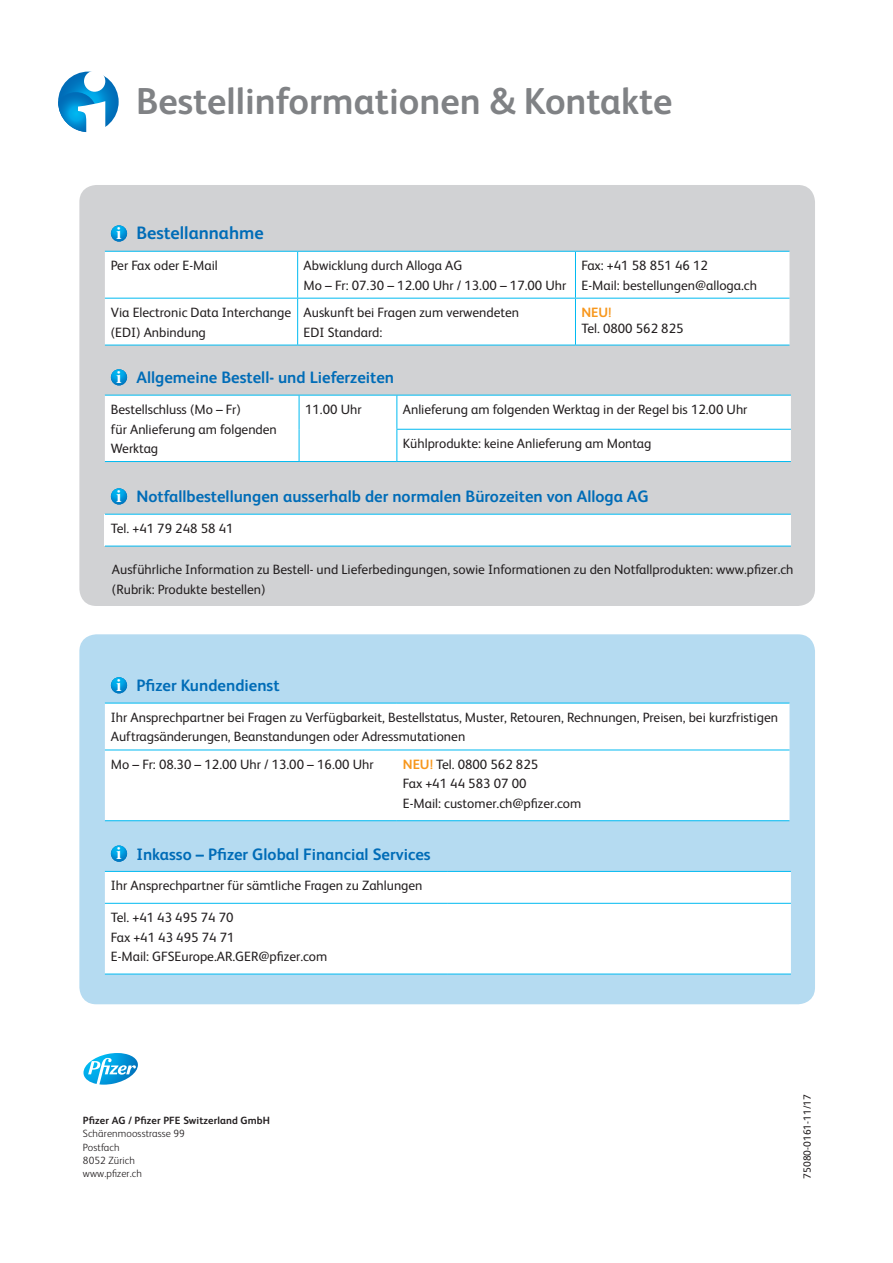
<style>
.page{position:relative;width:893px;height:1263px;background:#fff}
.page>*{position:absolute;margin:0;border:0;box-sizing:border-box;transform-origin:0 0}
.t1{font:700 37.5px "FS Albert";color:#808285}
.t2{font:700 18px "FS Albert";color:#006cb7}
.t3{font:700 16.5px "FS Albert";color:#006cb7}
.t4{font:13.5px/19.5px "FS Albert";color:#231f20}
.t5{font:700 13.5px "FS Albert";color:#f7971d}
.t6{font:300 10.5px/13.2px "FS Albert";letter-spacing:.01em;color:#231f20}
.t7{font:700 10.5px "FS Albert";letter-spacing:.01em;color:#231f20}
.t8{font:10.5px "FS Albert";color:#231f20}
.s1{font-family:"Minion Pro";font-size:18.15px;color:#fff}
.s2{font-weight:700;color:#f7971d}
</style>
<div class="page">
<div style="left:79px;top:185px;width:736px;height:421px;background:#d1d2d4;border-radius:17px"></div>
<div style="left:79px;top:634px;width:736px;height:370px;background:#b5dbf1;border-radius:17px"></div>
<div style="left:105px;top:252px;width:684px;height:93px;background:#fff"></div>
<hr style="left:297px;top:252px;width:1px;height:46px;background:#00baf1">
<hr style="left:575px;top:252px;width:1px;height:46px;background:#00baf1">
<hr style="left:105px;top:298px;width:193px;height:1px;background:#00baf1">
<hr style="left:298px;top:298px;width:277px;height:1px;background:#00baf1">
<hr style="left:297px;top:299px;width:1px;height:46px;background:#00baf1">
<hr style="left:575px;top:298px;width:214px;height:1px;background:#00baf1">
<hr style="left:575px;top:299px;width:1px;height:46px;background:#00baf1">
<hr style="left:105px;top:251px;width:193px;height:1px;background:#00baf1">
<hr style="left:298px;top:251px;width:277px;height:1px;background:#00baf1">
<hr style="left:575px;top:251px;width:214px;height:1px;background:#00baf1">
<hr style="left:105px;top:345px;width:193px;height:1px;background:#00baf1">
<hr style="left:298px;top:345px;width:277px;height:1px;background:#00baf1">
<hr style="left:575px;top:345px;width:214px;height:1px;background:#00baf1">
<svg style="left:111px;top:225px;width:16px;height:17px"></svg>
<div style="left:105px;top:396px;width:686px;height:65px;background:#fff"></div>
<hr style="left:299px;top:395px;width:1px;height:34px;background:#00baf1">
<hr style="left:299px;top:429px;width:1px;height:32px;background:#00baf1">
<hr style="left:396px;top:395px;width:1px;height:34px;background:#00baf1">
<hr style="left:396px;top:429px;width:395px;height:1px;background:#00baf1">
<hr style="left:396px;top:430px;width:1px;height:31px;background:#00baf1">
<hr style="left:105px;top:395px;width:194px;height:1px;background:#00baf1">
<hr style="left:299px;top:395px;width:98px;height:1px;background:#00baf1">
<hr style="left:397px;top:395px;width:394px;height:1px;background:#00baf1">
<hr style="left:105px;top:461px;width:194px;height:1px;background:#00baf1">
<hr style="left:299px;top:461px;width:98px;height:1px;background:#00baf1">
<hr style="left:397px;top:461px;width:394px;height:1px;background:#00baf1">
<svg style="left:111px;top:369px;width:16px;height:16px"></svg>
<div style="left:105px;top:514px;width:686px;height:32px;background:#fff"></div>
<hr style="left:105px;top:514px;width:686px;height:1px;background:#00baf1">
<hr style="left:105px;top:546px;width:686px;height:1px;background:#00baf1">
<svg style="left:111px;top:488px;width:16px;height:16px"></svg>
<div style="left:105px;top:704px;width:684px;height:116px;background:#fff"></div>
<hr style="left:105px;top:703px;width:292px;height:1px;background:#00baf1">
<hr style="left:397px;top:703px;width:392px;height:1px;background:#00baf1">
<hr style="left:105px;top:750px;width:292px;height:1px;background:#00baf1">
<hr style="left:397px;top:750px;width:392px;height:1px;background:#00baf1">
<hr style="left:105px;top:820px;width:292px;height:1px;background:#00baf1">
<hr style="left:397px;top:820px;width:392px;height:1px;background:#00baf1">
<svg style="left:111px;top:677px;width:16px;height:16px"></svg>
<div style="left:105px;top:872px;width:686px;height:102px;background:#fff"></div>
<hr style="left:105px;top:871px;width:343px;height:1px;background:#00baf1">
<hr style="left:448px;top:871px;width:343px;height:1px;background:#00baf1">
<hr style="left:105px;top:903px;width:343px;height:1px;background:#00baf1">
<hr style="left:448px;top:903px;width:343px;height:1px;background:#00baf1">
<hr style="left:105px;top:974px;width:343px;height:1px;background:#00baf1">
<hr style="left:448px;top:974px;width:343px;height:1px;background:#00baf1">
<svg style="left:111px;top:845px;width:16px;height:17px"></svg>
<svg style="left:58px;top:72px;width:61px;height:60px"></svg>
<svg style="left:58px;top:71px;width:57px;height:61px"></svg>
<svg style="left:83px;top:1053px;width:55px;height:32px"></svg>
<h1 class="t1" style="left:136px;top:76px;width:538px">Bestellinformationen &amp; Kontakte</h1>
<h2 class="t2" style="left:116px;top:221px;width:149px"><span class="s1">i</span> Bestellannahme</h2>
<p class="t4" style="left:111px;top:255px;width:108px">Per Fax oder E-Mail</p>
<p class="t4" style="left:304px;top:255px;width:264px">Abwicklung durch Alloga AG<br>Mo – Fr: 07.30 – 12.00 Uhr / 13.00 – 17.00 Uhr</p>
<p class="t4" style="left:581px;top:255px;width:177px">Fax: +41 58 851 46 12<br>E-Mail: bestellungen@alloga.ch</p>
<p class="t4" style="left:111px;top:302px;width:182px">Via Electronic Data Interchange (EDI) Anbindung</p>
<p class="t4" style="left:304px;top:302px;width:217px">Auskunft bei Fragen zum verwendeten<br>EDI Standard:</p>
<p class="t5" style="left:581px;top:303px;width:31px">NEU!</p>
<p class="t4" style="left:581px;top:318px;width:104px">Tel. 0800 562 825</p>
<p class="t3" style="left:116px;top:366px;width:279px"><span class="s1">i</span> Allgemeine Bestell- und Lieferzeiten</p>
<p class="t4" style="left:111px;top:399px;width:168px">Bestellschluss (Mo – Fr)<br>für Anlieferung am folgenden<br>Werktag</p>
<p class="t4" style="left:305px;top:399px;width:58px">11.00 Uhr</p>
<p class="t4" style="left:403px;top:399px;width:346px">Anlieferung am folgenden Werktag in der Regel bis 12.00 Uhr</p>
<p class="t4" style="left:403px;top:433px;width:250px">Kühlprodukte: keine Anlieferung am Montag</p>
<p class="t3" style="left:116px;top:485px;width:534px"><span class="s1">i</span> Notfallbestellungen ausserhalb der normalen Bürozeiten von Alloga AG</p>
<p class="t4" style="left:111px;top:518px;width:124px">Tel. +41 79 248 58 41</p>
<p class="t4" style="left:112px;top:559px;width:683px">Ausführliche Information zu Bestell- und Lieferbedingungen, sowie Informationen zu den Notfallprodukten: www.pfizer.ch (Rubrik: Produkte bestellen)</p>
<p class="t3" style="left:116px;top:674px;width:165px"><span class="s1">i</span> Pfizer Kundendienst</p>
<p class="t4" style="left:111px;top:707px;width:669px">Ihr Ansprechpartner bei Fragen zu Verfügbarkeit, Bestellstatus, Muster, Retouren, Rechnungen, Preisen, bei kurzfristigen<br>Auftragsänderungen, Beanstandungen oder Adressmutationen</p>
<p class="t4" style="left:111px;top:754px;width:264px">Mo – Fr: 08.30 – 12.00 Uhr / 13.00 – 16.00 Uhr</p>
<p class="t4" style="left:403px;top:754px;width:180px"><span class="s2">NEU!</span> Tel. 0800 562 825<br>Fax +41 44 583 07 00<br>E-Mail: customer.ch@pfizer.com</p>
<p class="t3" style="left:116px;top:843px;width:316px"><span class="s1">i</span> Inkasso – Pfizer Global Financial Services</p>
<p class="t4" style="left:111px;top:875px;width:313px">Ihr Ansprechpartner für sämtliche Fragen zu Zahlungen</p>
<p class="t4" style="left:111px;top:907px;width:218px">Tel. +41 43 495 74 70<br>Fax +41 43 495 74 71<br>E-Mail: GFSEurope.AR.GER@pfizer.com</p>
<p class="t7" style="left:83px;top:1113px;width:189px">Pfizer AG / Pfizer PFE Switzerland GmbH</p>
<p class="t6" style="left:83px;top:1127px;width:104px">Schärenmoosstrasse 99<br>Postfach<br>8052 Zürich www.pfizer.ch</p>
<p class="t8" style="left:800px;top:1179px;width:86px;rotate:-90deg">75080-0161-11/17</p>
</div>
